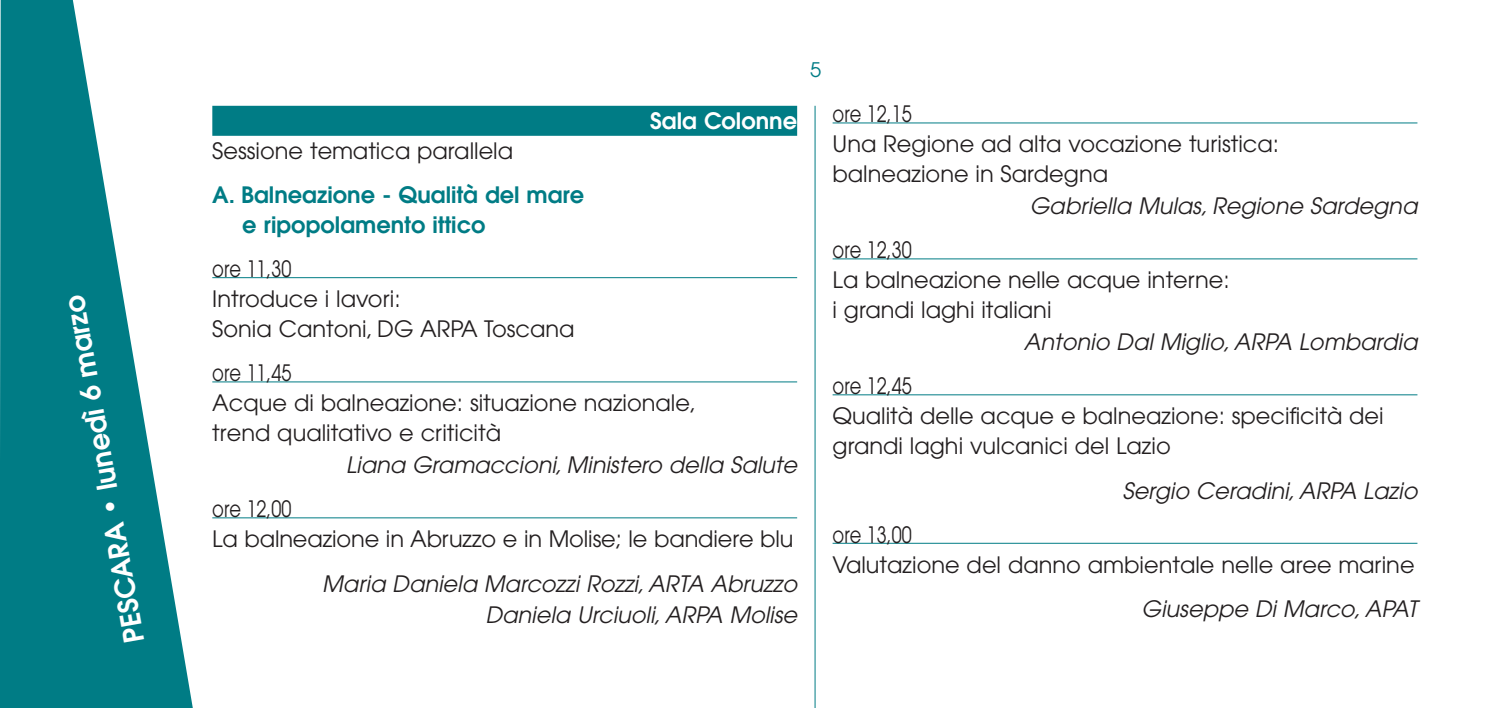
<style>
.page{position:relative;width:1488px;height:708px;background:#fff}
.page>*{position:absolute;margin:0;border:0;box-sizing:border-box;transform-origin:0 0}
.t1{font:600 27.5px "Avant Garde";color:#fff}
.t2{font:22.5px/30px "Avant Garde";color:#231f20;scale:.8 1}
.t3{font:italic 22.5px/31.8px "Avant Garde";color:#231f20;text-align:right}
.t4{font:600 22.5px/30px "Avant Garde";color:#007c85}
.t5{font:22.5px "Avant Garde";color:#231f20}
.t6{font:600 22.5px "Avant Garde";color:#fff}
.t7{font:20px "Avant Garde";color:#007c85}
</style>
<div class="page">
<svg style="left:0;top:0;width:193px;height:707px;fill:#007c85"></svg>
<div style="left:212px;top:106px;width:585px;height:30px;background:#007c85"></div>
<hr style="left:212px;top:277px;width:585px;height:1px;background:#007c85">
<hr style="left:212px;top:381px;width:585px;height:1px;background:#007c85">
<hr style="left:212px;top:517px;width:585px;height:1px;background:#007c85">
<hr style="left:832px;top:122px;width:585px;height:1px;background:#007c85">
<hr style="left:832px;top:258px;width:585px;height:1px;background:#007c85">
<hr style="left:832px;top:394px;width:585px;height:1px;background:#007c85">
<hr style="left:832px;top:542px;width:585px;height:1px;background:#007c85">
<hr style="left:814px;top:106px;width:1px;height:601px;background:#007c85">
<p class="t1" style="left:124px;top:644px;width:353px;rotate:-100deg">PESCARA • lunedì 6 marzo</p>
<p class="t6" style="left:650px;top:112px;width:148px">Sala Colonne</p>
<p class="t5" style="left:212px;top:142px;width:302px">Sessione tematica parallela</p>
<p class="t4" style="left:242px;top:182px;width:344px;text-indent:-30px">A. Balneazione - Qualità del mare e ripopolamento ittico</p>
<p class="t2" style="left:212px;top:256px;width:454px">ore 11,30<br>Introduce i lavori:<br>Sonia Cantoni, DG ARPA Toscana</p>
<p class="t2" style="left:212px;top:360px;width:606px">ore 11,45<br>Acque di balneazione: situazione nazionale, trend qualitativo e criticità</p>
<p class="t3" style="left:346px;top:451px;width:453px">Liana Gramaccioni, Ministero della Salute</p>
<p class="t2" style="left:212px;top:496px;width:728px">ore 12,00<br>La balneazione in Abruzzo e in Molise; le bandiere blu</p>
<p class="t3" style="left:322px;top:569px;width:476px">Maria Daniela Marcozzi Rozzi, ARTA Abruzzo<br>Daniela Urciuoli, ARPA Molise</p>
<p class="t7" style="left:810px;top:62px;width:13px">5</p>
<p class="t2" style="left:832px;top:101px;width:559px">ore 12,15<br>Una Regione ad alta vocazione turistica: balneazione in Sardegna</p>
<p class="t3" style="left:1029px;top:192px;width:389px">Gabriella Mulas, Regione Sardegna</p>
<p class="t2" style="left:832px;top:237px;width:498px">ore 12,30<br>La balneazione nelle acque interne: i grandi laghi italiani</p>
<p class="t3" style="left:1023px;top:328px;width:395px">Antonio Dal Miglio, ARPA Lombardia</p>
<p class="t2" style="left:832px;top:373px;width:690px">ore 12,45<br>Qualità delle acque e balneazione: specificità dei grandi laghi vulcanici del Lazio</p>
<p class="t3" style="left:1122px;top:476px;width:296px">Sergio Ceradini, ARPA Lazio</p>
<p class="t2" style="left:832px;top:521px;width:729px">ore 13,00<br>Valutazione del danno ambientale nelle aree marine</p>
<p class="t3" style="left:1141px;top:595px;width:277px">Giuseppe Di Marco, APAT</p>
</div>
